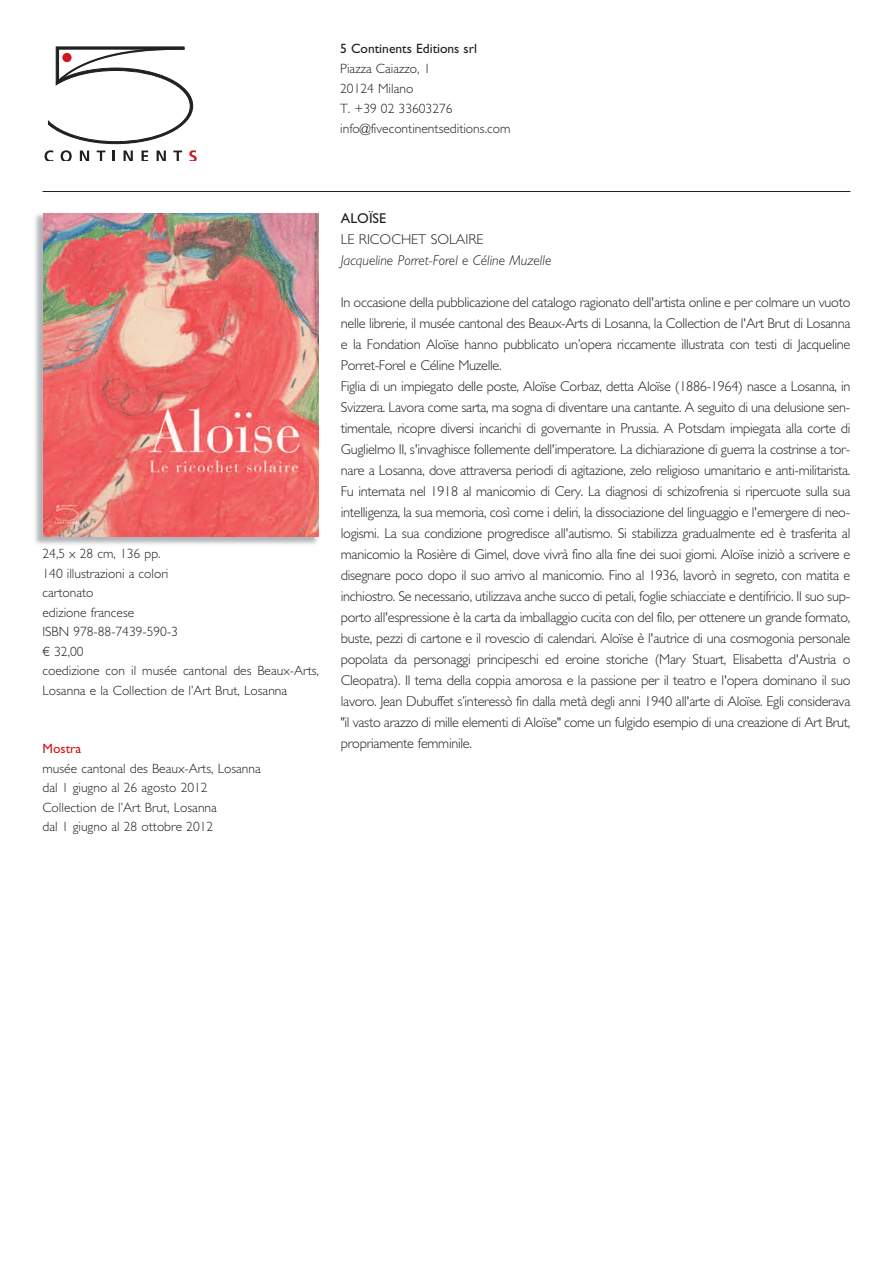
<style>
.page{position:relative;width:893px;height:1263px;background:#fff}
.page>*{position:absolute;margin:0;border:0;box-sizing:border-box;transform-origin:0 0}
.t1{font:300 14.25px/21px "Gill Sans Std";letter-spacing:-.02em;color:#231f20}
.t2{font:italic 300 14.25px "Gill Sans Std";color:#231f20}
.t3{font:300 14.25px "Gill Sans Std";color:#231f20}
.t4{font:14.25px "Gill Sans Std";color:#231f20}
.t5{font:300 13.5px/19.5px "Gill Sans Std";color:#231f20}
.t6{font:13.5px "Gill Sans Std";color:#231f20}
.t7{font:13.5px "Gill Sans Std";color:#d2161e}
</style>
<div class="page">
<hr style="left:43px;top:191px;width:807px;height:1px;background:#231f20">
<img style="left:35px;top:213px;width:284px;height:336px">
<img style="left:43px;top:214px;width:276px;height:322px">
<svg style="left:48px;top:46px;width:145px;height:98px"></svg>
<svg style="left:45px;top:150px;width:8px;height:11px"></svg>
<svg style="left:61px;top:150px;width:11px;height:11px"></svg>
<svg style="left:80px;top:151px;width:9px;height:10px"></svg>
<svg style="left:97px;top:151px;width:8px;height:10px"></svg>
<svg style="left:113px;top:151px;width:2px;height:10px"></svg>
<svg style="left:124px;top:151px;width:9px;height:10px"></svg>
<svg style="left:142px;top:151px;width:6px;height:10px"></svg>
<svg style="left:157px;top:151px;width:9px;height:10px"></svg>
<svg style="left:173px;top:151px;width:9px;height:10px"></svg>
<svg style="left:189px;top:150px;width:8px;height:11px"></svg>
<div style="left:62px;top:53px;width:10px;height:9px;background:#d2161e;border-radius:50%"></div>
<p class="t6" style="left:340px;top:43px;width:138px">5 Continents Editions srl</p>
<p class="t5" style="left:340px;top:60px;width:172px;line-height:20.1px">Piazza Caiazzo, 1<br>20124 Milano<br>T. +39 02 33603276 info@fivecontinentseditions.com</p>
<p class="t5" style="left:43px;top:545px;width:278px">24,5 x 28 cm, 136 pp.<br>140 illustrazioni a colori<br>cartonato<br>edizione francese<br>ISBN 978-88-7439-590-3<br>€ 32,00<br>coedizione con il musée cantonal des Beaux-Arts,<br>Losanna e la Collection de l’Art Brut, Losanna</p>
<p class="t7" style="left:43px;top:743px;width:40px">Mostra</p>
<p class="t5" style="left:43px;top:759px;width:220px">musée cantonal des Beaux-Arts, Losanna dal 1 giugno al 26 agosto 2012<br>Collection de l’Art Brut, Losanna<br>dal 1 giugno al 28 ottobre 2012</p>
<p class="t4" style="left:341px;top:213px;width:47px">ALOÏSE</p>
<p class="t3" style="left:341px;top:234px;width:144px">LE RICOCHET SOLAIRE</p>
<p class="t2" style="left:341px;top:255px;width:212px">Jacqueline Porret-Forel e Céline Muzelle</p>
<p class="t1" style="left:341px;top:293px;width:511px">In occasione della pubblicazione del catalogo ragionato dell'artista online e per colmare un vuoto nelle librerie, il musée cantonal des Beaux-Arts di Losanna, la Collection de l'Art Brut di Losanna e la Fondation Aloïse hanno pubblicato un’opera riccamente illustrata con testi di Jacqueline Porret-Forel e Céline Muzelle.<br>Figlia di un impiegato delle poste, Aloïse Corbaz, detta Aloïse (1886-1964) nasce a Losanna, in Svizzera. Lavora come sarta, ma sogna di diventare una cantante. A seguito di una delusione sen&shy;timentale, ricopre diversi incarichi di governante in Prussia. A Potsdam impiegata alla corte di Guglielmo II, s'invaghisce follemente dell'imperatore. La dichiarazione di guerra la costrinse a tor&shy;nare a Losanna, dove attraversa periodi di agitazione, zelo religioso umanitario e anti-militarista.<br>Fu internata nel 1918 al manicomio di Cery. La diagnosi di schizofrenia si ripercuote sulla sua intelligenza, la sua memoria, così come i deliri, la dissociazione del linguaggio e l'emergere di neo&shy;logismi. La sua condizione progredisce all'autismo. Si stabilizza gradualmente ed è trasferita al manicomio la Rosière di Gimel, dove vivrà fino alla fine dei suoi giorni. Aloïse iniziò a scrivere e disegnare poco dopo il suo arrivo al manicomio. Fino al 1936, lavorò in segreto, con matita e inchiostro. Se necessario, utilizzava anche succo di petali, foglie schiacciate e dentifricio. Il suo sup&shy;porto all'espressione è la carta da imballaggio cucita con del filo, per ottenere un grande formato, buste, pezzi di cartone e il rovescio di calendari. Aloïse è l'autrice di una cosmogonia personale popolata da personaggi principeschi ed eroine storiche (Mary Stuart, Elisabetta d'Austria o Cleopatra). Il tema della coppia amorosa e la passione per il teatro e l'opera dominano il suo lavoro. Jean Dubuffet s’interessò fin dalla metà degli anni 1940 all'arte di Aloïse. Egli considerava "il vasto arazzo di mille elementi di Aloïse" come un fulgido esempio di una creazione di Art Brut, propriamente femminile.</p>
</div>
